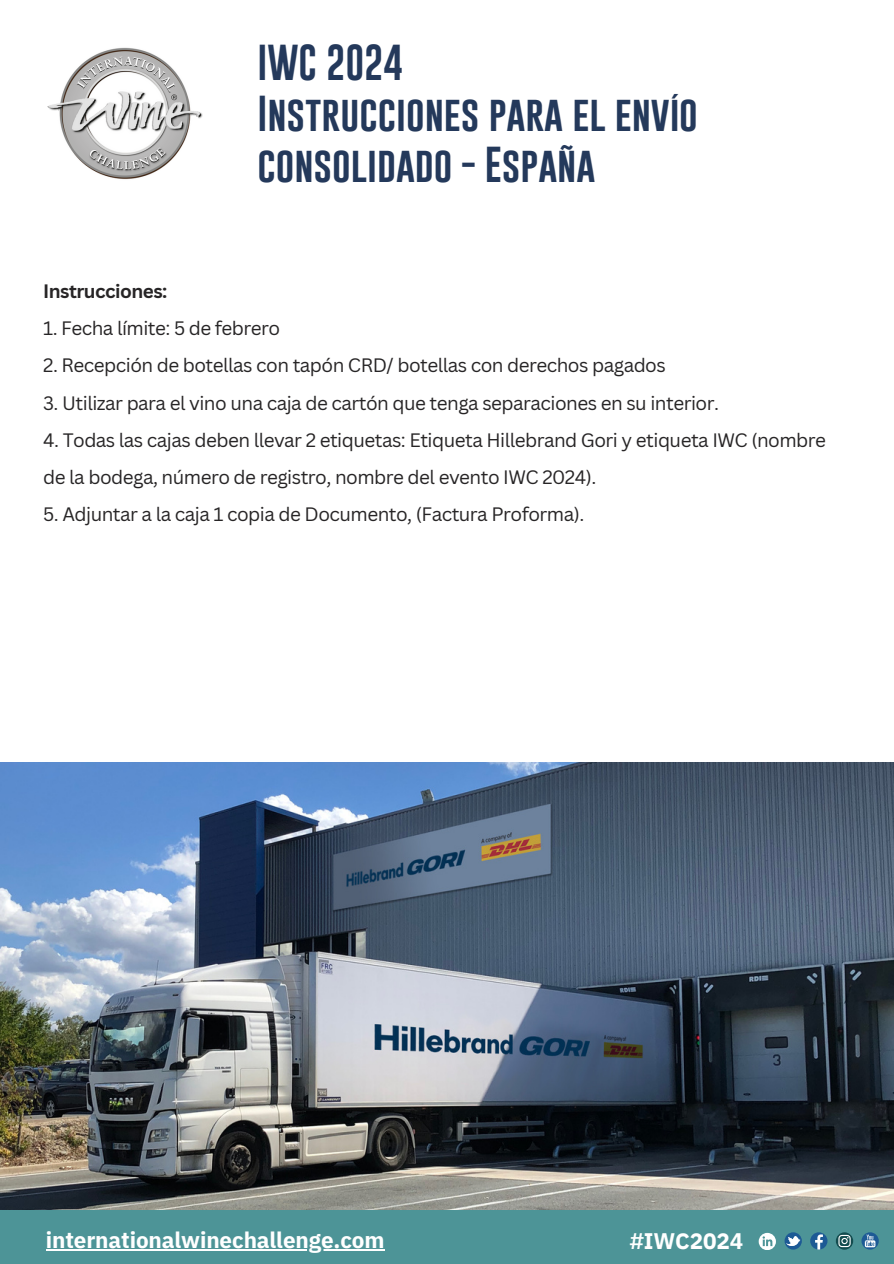
<style>
.page{position:relative;width:894px;height:1264px;background:#fff}
.page>*{position:absolute;margin:0;border:0;box-sizing:border-box;transform-origin:0 0}
.t1{font:36.9px/50.6px "Gobold";color:#24395b}
.t2{font:700 22.5px "IBM Plex Sans";letter-spacing:-.005em;color:#fff}
.t3{font:18.9px/37.2px "Canva Sans";letter-spacing:-.03em;color:#272526}
.t4{font:700 18.9px "Canva Sans";letter-spacing:-.03em;color:#272526}
</style>
<div class="page">
<div style="left:0;top:1209px;width:893px;height:54px;background:#4d9497"></div>
<svg style="left:784px;top:1232px;width:17px;height:17px"></svg>
<svg style="left:785px;top:1235px;width:15px;height:10px"></svg>
<svg style="left:810px;top:1232px;width:17px;height:17px"></svg>
<svg style="left:814px;top:1234px;width:8px;height:15px"></svg>
<svg style="left:835px;top:1232px;width:17px;height:17px"></svg>
<svg style="left:838px;top:1234px;width:12px;height:13px"></svg>
<svg style="left:861px;top:1232px;width:17px;height:17px"></svg>
<svg style="left:864px;top:1234px;width:11px;height:13px"></svg>
<hr style="left:46px;top:1249px;width:338px;height:1px;background:#fff">
<svg style="left:758px;top:1232px;width:17px;height:17px"></svg>
<img style="left:0;top:762px;width:893px;height:447px">
<img style="left:47px;top:47px;width:156px;height:133px">
<p class="t1" style="left:257px;top:38px;width:147px">IWC 2024</p>
<p class="t1" style="left:257px;top:88px;width:441px">Instrucciones para el envío consolidado - España</p>
<p class="t4" style="left:43px;top:278px;width:126px">Instrucciones:</p>
<p class="t3" style="left:43px;top:309px;width:238px">1. Fecha límite: 5 de febrero</p>
<p class="t3" style="left:43px;top:346px;width:624px">2. Recepción de botellas con tapón CRD/ botellas con derechos pagados</p>
<p class="t3" style="left:43px;top:383px;width:677px">3. Utilizar para el vino una caja de cartón que tenga separaciones en su interior.</p>
<p class="t3" style="left:43px;top:421px;width:784px">4. Todas las cajas deben llevar 2 etiquetas: Etiqueta Hillebrand Gori y etiqueta IWC (nombre de la bodega, número de registro, nombre del evento IWC 2024).</p>
<p class="t3" style="left:43px;top:495px;width:542px">5. Adjuntar a la caja 1 copia de Documento, (Factura Proforma).</p>
<p class="t2" style="left:46px;top:1225px;width:340px">internationalwinechallenge.com</p>
<p class="t2" style="left:629px;top:1225px;width:115px">#IWC2024</p>
</div>
